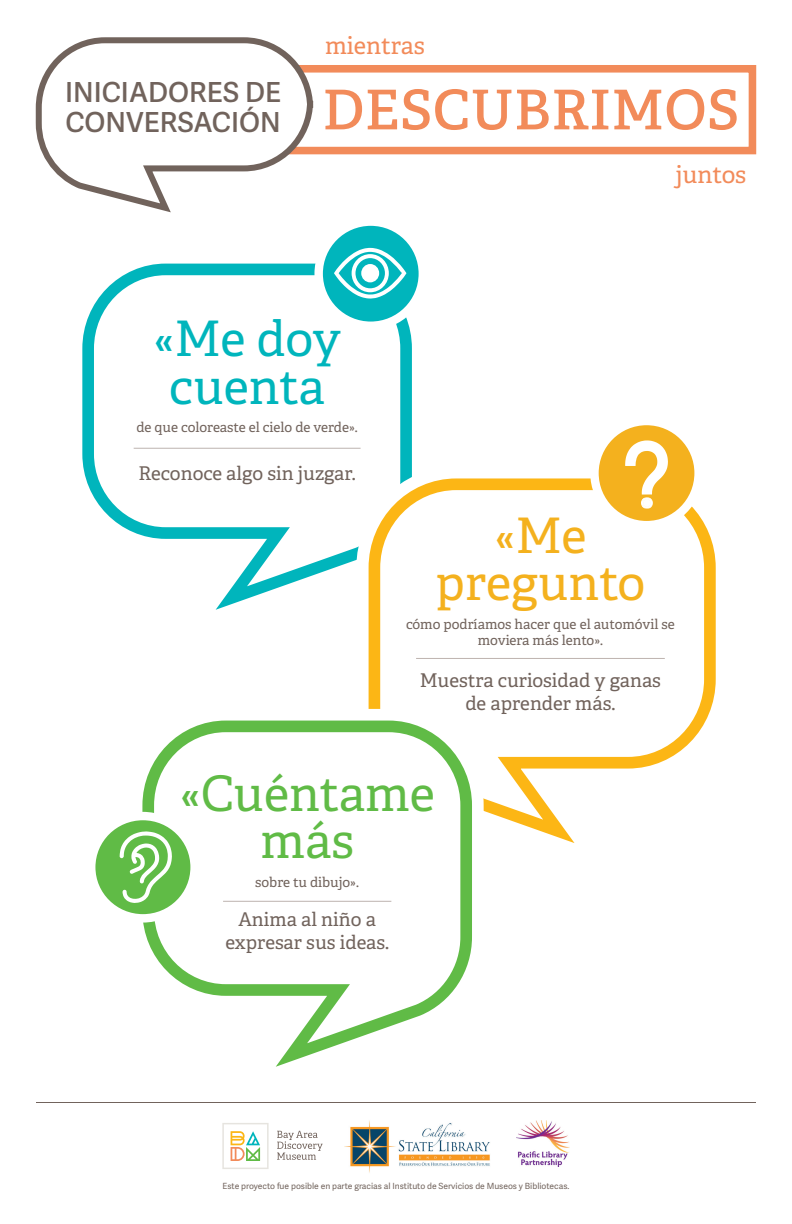
<style>
.page{position:relative;width:792px;height:1224px;background:#fff}
.page>*{position:absolute;margin:0;border:0;box-sizing:border-box;transform-origin:0 0}
.t1{font:600 54.8px "Adelle";letter-spacing:.01em;color:#f28b5a}
.t2{font:49px/47.3px "Adelle";letter-spacing:-.005em;color:#00b5bc;text-align:center}
.t3{font:49px/47.3px "Adelle";color:#60bb46;text-align:center}
.t4{font:49px/47.3px "Adelle";letter-spacing:-.005em;color:#f4b11e;text-align:center}
.t5{font:600 27.6px/29.5px "Adelle Sans";color:#71635c}
.t6{font:24px "Adelle";color:#f28b5a}
.t7{font:18.9px/22.7px "Adelle";color:#71635c;text-align:center}
.t8{font:13.7px/16.4px "Adelle";color:#71635c;text-align:center}
.t9{font:8.5px "Adelle Sans";color:#71635c}
</style>
<div class="page">
<svg style="left:277px;top:1131px;width:46px;height:29px"></svg>
<svg style="left:222px;top:1123px;width:47px;height:46px"></svg>
<img style="left:344px;top:1120px;width:146px;height:53px">
<img style="left:516px;top:1121px;width:54px;height:46px">
<hr style="left:36px;top:1102px;width:720px;height:1px;background:#71635c">
<div style="left:238px;top:65px;width:518px;height:89px;border:8px solid #f28b5a"></div>
<svg style="left:82px;top:263px;width:330px;height:347px"></svg>
<svg style="left:339px;top:449px;width:73px;height:161px"></svg>
<svg style="left:363px;top:473px;width:353px;height:370px"></svg>
<hr style="left:416px;top:658px;width:249px;height:1px;background:#bdb3af">
<hr style="left:134px;top:448px;width:227px;height:1px;background:#bdb3af">
<svg style="left:594px;top:421px;width:105px;height:104px;fill:#f4b11e"></svg>
<div style="left:590px;top:417px;width:113px;height:112px;border:8px solid #fff;border-radius:50%"></div>
<svg style="left:624px;top:439px;width:45px;height:118px"></svg>
<svg style="left:319px;top:222px;width:104px;height:104px;fill:#00b5bc"></svg>
<div style="left:314px;top:217px;width:113px;height:113px;border:8px solid #fff;border-radius:50%"></div>
<svg style="left:334px;top:248px;width:72px;height:51px"></svg>
<div style="left:361px;top:264px;width:18px;height:18px;background:#fff;border-radius:50%"></div>
<svg style="left:35px;top:37px;width:281px;height:176px"></svg>
<svg style="left:363px;top:691px;width:138px;height:152px"></svg>
<svg style="left:142px;top:715px;width:336px;height:352px"></svg>
<hr style="left:223px;top:901px;width:168px;height:1px;background:#bdb3af">
<svg style="left:89px;top:814px;width:107px;height:106px;fill:#60bb46"></svg>
<div style="left:87px;top:812px;width:112px;height:111px;border:8px solid #fff;border-radius:50%"></div>
<svg style="left:120px;top:831px;width:52px;height:72px"></svg>
<h3 class="t5" style="left:65px;top:79px;width:217px">INICIADORES DE<br>CONVERSACIÓN</h3>
<h3 class="t6" style="left:325px;top:31px;width:101px">mientras</h3>
<h1 class="t1" style="left:323px;top:76px;width:418px">DESCUBRIMOS</h1>
<h3 class="t6" style="left:676px;top:160px;width:72px">juntos</h3>
<h2 class="t2" style="left:153px;top:316px;width:189px">«Me doy cuenta</h2>
<p class="t8" style="left:136px;top:420px;width:223px">de que coloreaste el cielo de verde».</p>
<h3 class="t7" style="left:139px;top:462px;width:219px">Reconoce algo sin juzgar.</h3>
<h2 class="t4" style="left:436px;top:512px;width:211px">«Me pregunto</h2>
<p class="t8" style="left:406px;top:616px;width:270px">cómo podríamos hacer que el automóvil se moviera más lento».</p>
<h3 class="t7" style="left:420px;top:669px;width:243px">Muestra curiosidad y ganas de aprender más.</h3>
<h2 class="t3" style="left:180px;top:771px;width:257px">«Cuéntame más</h2>
<p class="t8" style="left:255px;top:874px;width:105px">sobre tu dibujo».</p>
<h3 class="t7" style="left:225px;top:908px;width:165px">Anima al niño a expresar sus ideas.</h3>
<p class="t9" style="left:223px;top:1181px;width:348px">Este proyecto fue posible en parte gracias al Instituto de Servicios de Museos y Bibliotecas.</p>
</div>
